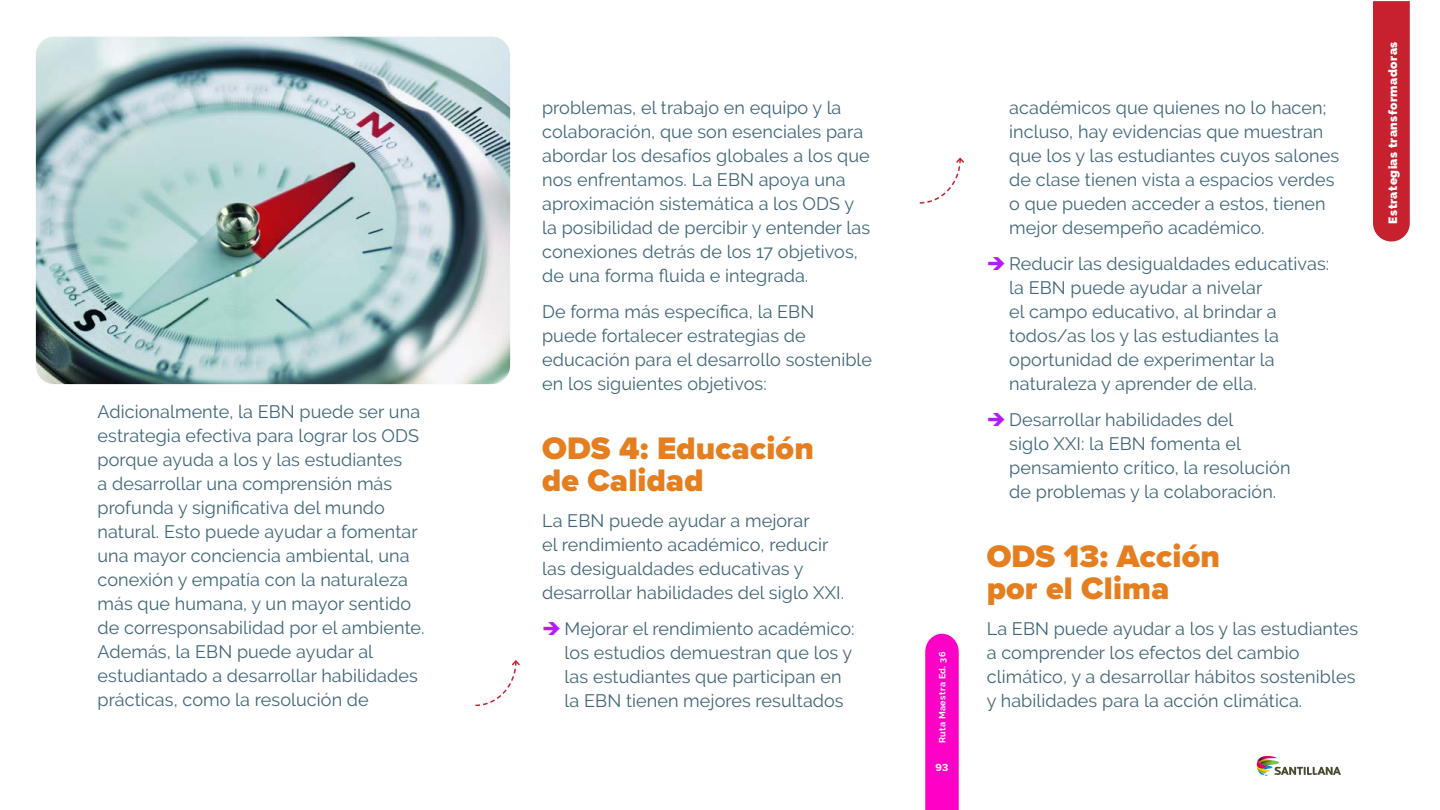
<style>
.page{position:relative;width:1440px;height:810px;background:#fff}
.page>*{position:absolute;margin:0;border:0;box-sizing:border-box;transform-origin:0 0}
.t1{font:900 32.25px/32.2px "Proxima Nova";letter-spacing:.005em;color:#e57e1e}
.t2{font:18px/24px "Raleway";letter-spacing:.005em;color:#3f6677}
.t3{font:900 12px "Raleway";letter-spacing:.04em;color:#fff}
.t4{font:700 10.65px "Proxima Nova";color:#fff}
.t5{font:700 9px "Raleway";letter-spacing:.04em;color:#fff}
</style>
<div class="page">
<img style="left:36px;top:37px;width:473px;height:347px">
<svg style="left:475px;top:660px;width:45px;height:47px"></svg>
<svg style="left:919px;top:157px;width:46px;height:47px"></svg>
<svg style="left:925px;top:634px;width:34px;height:176px;background:#ff08c7"></svg>
<svg style="left:1256px;top:755px;width:85px;height:21px"></svg>
<div style="left:1373px;top:1px;width:37px;height:241px;background:#c7212f"></div>
<p class="t2" style="left:98px;top:400px;width:329px">Adicionalmente, la EBN puede ser una estrategia efectiva para lograr los ODS porque ayuda a los y las estudiantes<br>a desarrollar una comprensión más profunda y significativa del mundo natural. Esto puede ayudar a fomentar una mayor conciencia ambiental, una conexión y empatía con la naturaleza más que humana, y un mayor sentido de corresponsabilidad por el ambiente.<br>Además, la EBN puede ayudar al estudiantado a desarrollar habilidades prácticas, como la resolución de</p>
<p class="t2" style="left:542px;top:96px;width:330px">problemas, el trabajo en equipo y la colaboración, que son esenciales para abordar los desafíos globales a los que nos enfrentamos. La EBN apoya una aproximación sistemática a los ODS y la posibilidad de percibir y entender las conexiones detrás de los 17 objetivos, de una forma fluida e integrada.</p>
<p class="t2" style="left:542px;top:300px;width:332px">De forma más específica, la EBN puede fortalecer estrategias de educación para el desarrollo sostenible en los siguientes objetivos:</p>
<h1 class="t1" style="left:542px;top:432px;width:273px">ODS 4: Educación de Calidad</h1>
<p class="t2" style="left:542px;top:509px;width:304px">La EBN puede ayudar a mejorar<br>el rendimiento académico, reducir las desigualdades educativas y desarrollar habilidades del siglo XXI.</p>
<p class="t2" style="left:565px;top:617px;width:292px">Mejorar el rendimiento académico: los estudios demuestran que los y las estudiantes que participan en la EBN tienen mejores resultados</p>
<p class="t5" style="left:937px;top:743px;width:93px;rotate:-90deg">Ruta Maestra Ed. 36</p>
<p class="t4" style="left:936px;top:759px;width:14px">93</p>
<p class="t2" style="left:1009px;top:96px;width:331px">académicos que quienes no lo hacen; incluso, hay evidencias que muestran que los y las estudiantes cuyos salones de clase tienen vista a espacios verdes o que pueden acceder a estos, tienen mejor desempeño académico.</p>
<p class="t2" style="left:1009px;top:252px;width:321px">Reducir las desigualdades educativas: la EBN puede ayudar a nivelar<br>el campo educativo, al brindar a todos/as los y las estudiantes la oportunidad de experimentar la naturaleza y aprender de ella.</p>
<p class="t2" style="left:1009px;top:408px;width:283px">Desarrollar habilidades del<br>siglo XXI: la EBN fomenta el pensamiento crítico, la resolución de problemas y la colaboración.</p>
<h1 class="t1" style="left:987px;top:540px;width:235px">ODS 13: Acción por el Clima</h1>
<p class="t2" style="left:987px;top:617px;width:373px">La EBN puede ayudar a los y las estudiantes a comprender los efectos del cambio climático, y a desarrollar hábitos sostenibles y habilidades para la acción climática.</p>
<p class="t3" style="left:1386px;top:224px;width:183px;rotate:-90deg">Estrategias transformadoras</p>
</div>
